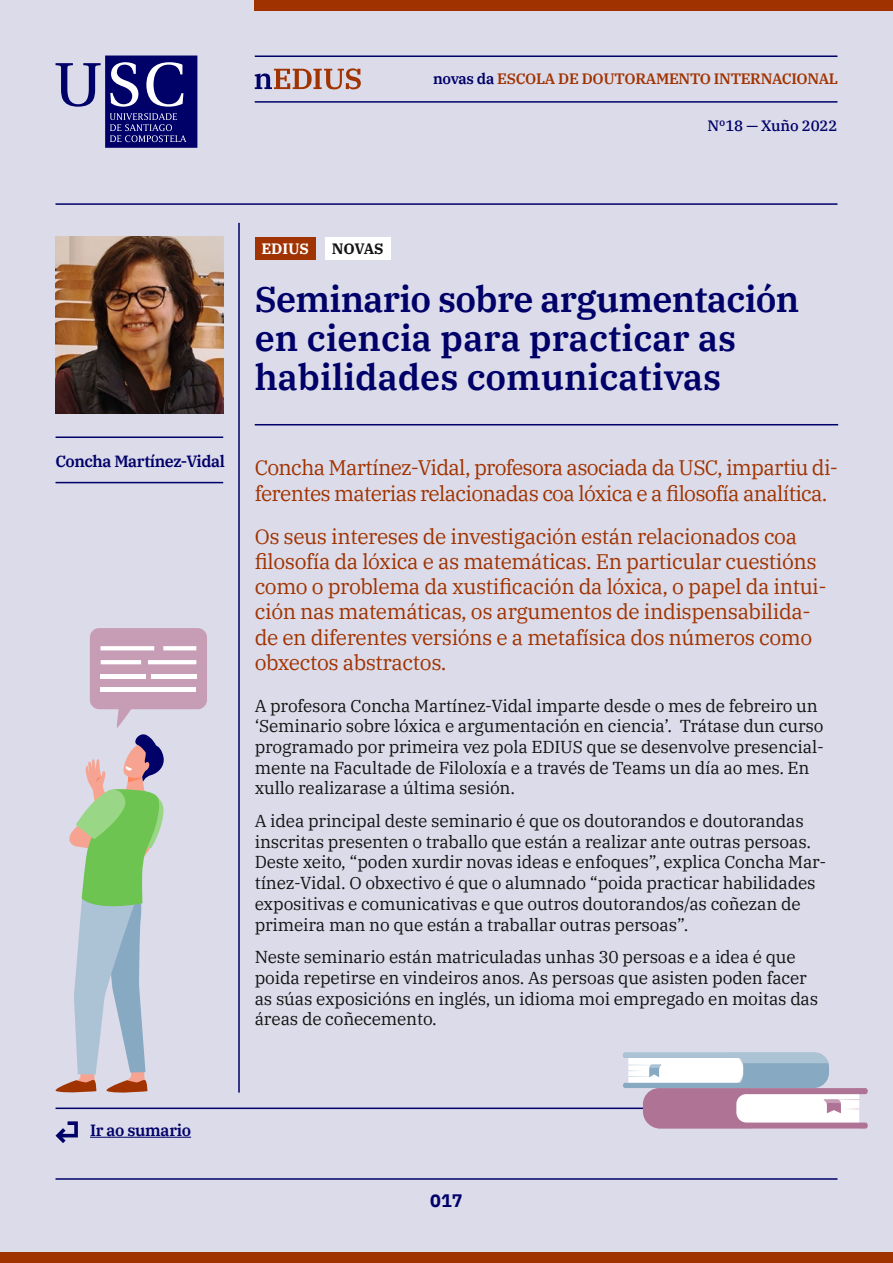
<style>
.page{position:relative;width:893px;height:1263px;background:#dbdbea}
.page>*{position:absolute;margin:0;border:0;box-sizing:border-box;transform-origin:0 0}
.t1{font:600 36px/39px "IBM Plex Serif";color:#000069}
.t2{font:21px/25.2px "IBM Plex Serif";letter-spacing:-.02em;color:#a13300}
.t3{font:700 18px "IBM Plex Sans";color:#000069}
.t4{font:17.25px/20.7px "IBM Plex Serif";letter-spacing:-.01em;color:#121212}
.t5{font:600 16.2px "IBM Plex Serif";letter-spacing:-.03em;color:#000069}
.t6{font:600 15px "IBM Plex Serif";letter-spacing:-.02em;color:#a13300}
.t7{font:500 15px "IBM Plex Serif";letter-spacing:-.01em;color:#000069}
.t8{font:700 15px "IBM Plex Serif";letter-spacing:-.01em;color:#fff}
.t9{font:700 15px "IBM Plex Serif";letter-spacing:-.025em;color:#121212}
.s1{color:#000069}
</style>
<div class="page">
<hr style="left:255px;top:56px;width:582px;height:1px;background:#000069">
<hr style="left:255px;top:101px;width:582px;height:2px;background:#000069">
<div style="left:255px;top:0;width:638px;height:10px;background:#a03200"></div>
<div style="left:0;top:1252px;width:893px;height:11px;background:#a03200"></div>
<hr style="left:56px;top:203px;width:781px;height:2px;background:#000069">
<hr style="left:90px;top:1137px;width:101px;height:1px;background:#000069">
<svg style="left:56px;top:1121px;width:22px;height:22px"></svg>
<hr style="left:238px;top:223px;width:2px;height:869px;background:#000069">
<hr style="left:56px;top:1178px;width:781px;height:2px;background:#000069">
<svg style="left:255px;top:68px;width:106px;height:21px"></svg>
<svg style="left:56px;top:56px;width:141px;height:92px"></svg>
<hr style="left:56px;top:1107px;width:781px;height:2px;background:#000069">
<div style="left:255px;top:237px;width:61px;height:22px;background:#a13300"></div>
<div style="left:325px;top:237px;width:66px;height:22px;background:#fff"></div>
<hr style="left:255px;top:424px;width:583px;height:1px;background:#000069">
<img style="left:56px;top:237px;width:167px;height:176px">
<hr style="left:56px;top:436px;width:167px;height:2px;background:#000069">
<hr style="left:56px;top:482px;width:167px;height:1px;background:#000069">
<svg style="left:623px;top:1052px;width:245px;height:76px;background:#c8bed0"></svg>
<svg style="left:55px;top:628px;width:152px;height:465px"></svg>
<p class="t6" style="left:433px;top:67px;width:407px"><span class="s1">novas da</span> ESCOLA DE DOUTORAMENTO INTERNACIONAL</p>
<p class="t7" style="left:708px;top:114px;width:131px">Nº18 — Xuño 2022</p>
<p class="t5" style="left:56px;top:448px;width:171px">Concha Martínez-Vidal</p>
<p class="t8" style="left:262px;top:237px;width:49px">EDIUS</p>
<p class="t9" style="left:332px;top:236px;width:53px">NOVAS</p>
<h1 class="t1" style="left:255px;top:277px;width:546px">Seminario sobre argumentación en ciencia para practicar as habilidades comunicativas</h1>
<p class="t2" style="left:255px;top:454px;width:585px">Concha Martínez-Vidal, profesora asociada da USC, impartiu di&shy;ferentes materias relacionadas coa lóxica e a filosofía analítica.</p>
<p class="t2" style="left:255px;top:522px;width:573px">Os seus intereses de investigación están relacionados coa filosofía da lóxica e as matemáticas. En particular cuestións como o problema da xustificación da lóxica, o papel da intui&shy;ción nas matemáticas, os argumentos de indispensabilida&shy;de en diferentes versións e a metafísica dos números como obxectos abstractos.</p>
<p class="t4" style="left:255px;top:694px;width:571px">A profesora Concha Martínez-Vidal imparte desde o mes de febreiro un ‘Seminario sobre lóxica e argumentación en ciencia’. Trátase dun curso programado por primeira vez pola EDIUS que se desenvolve presencial&shy;mente na Facultade de Filoloxía e a través de Teams un día ao mes. En xullo realizarase a última sesión.</p>
<p class="t4" style="left:255px;top:809px;width:573px">A idea principal deste seminario é que os doutorandos e doutorandas inscritas presenten o traballo que están a realizar ante outras persoas.<br>Deste xeito, “poden xurdir novas ideas e enfoques”, explica Concha Mar&shy;tínez-Vidal. O obxectivo é que o alumnado “poida practicar habilidades expositivas e comunicativas e que outros doutorandos/as coñezan de primeira man no que están a traballar outras persoas”.</p>
<p class="t4" style="left:255px;top:945px;width:565px">Neste seminario están matriculadas unhas 30 persoas e a idea é que poida repetirse en vindeiros anos. As persoas que asisten poden facer as súas exposicións en inglés, un idioma moi empregado en moitas das áreas de coñecemento.</p>
<p class="t5" style="left:90px;top:1118px;width:103px">Ir ao sumario</p>
<p class="t3" style="left:430px;top:1186px;width:34px">017</p>
</div>
